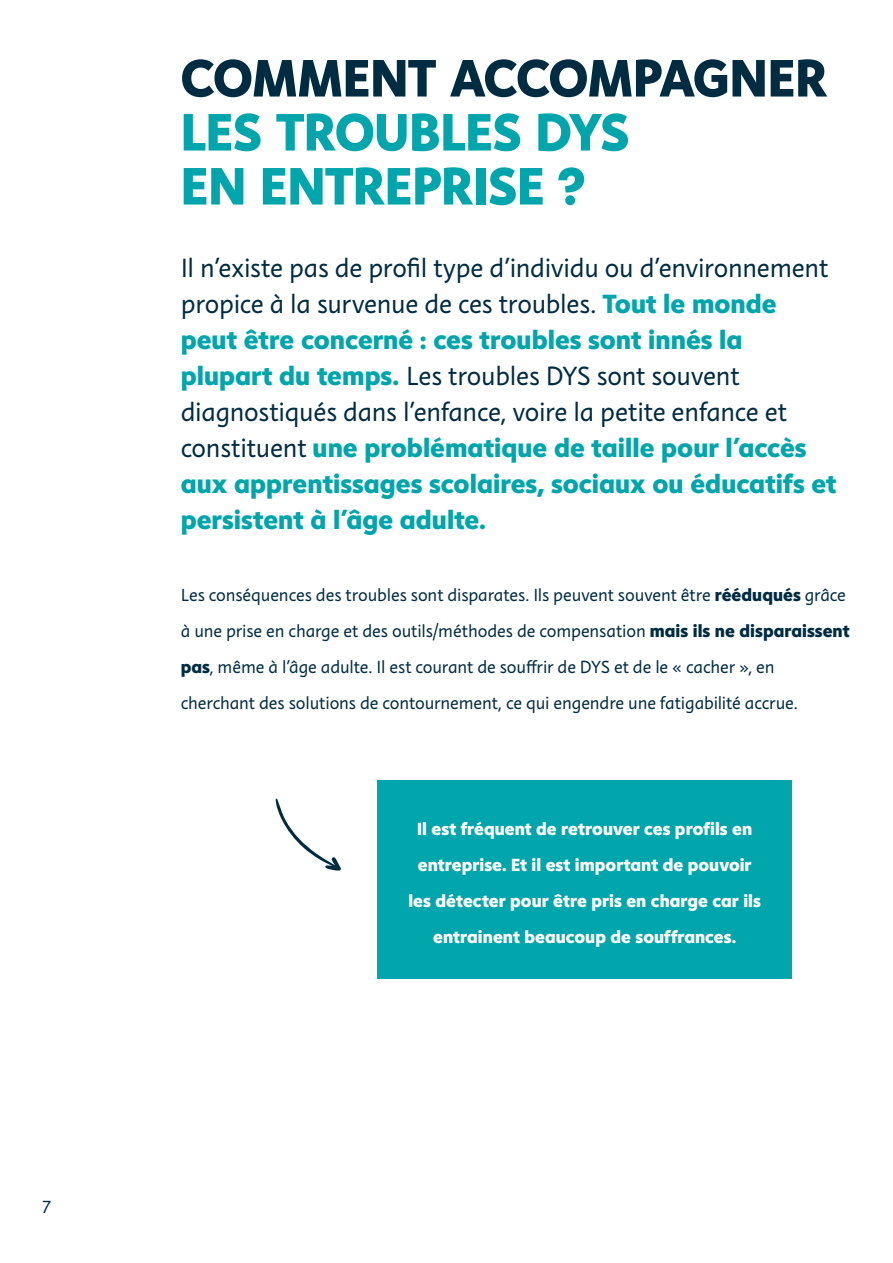
<style>
.page{position:relative;width:893px;height:1263px;background:#fff}
.page>*{position:absolute;margin:0;border:0;box-sizing:border-box;transform-origin:0 0}
.Section_-H1{font:800 54px/54px "Instant 5";letter-spacing:-.015em;color:#00a6ab}
.t1{font:800 27px/36px "Instant 5";color:#00a6ab}
.t2{font:18px/36px "Instant 3";letter-spacing:-.005em;color:#002c42}
.t3{font:800 18px/36px "Instant 5";letter-spacing:.005em;color:#fff;text-align:center}
.s1{color:#002c42}
.s2{font-family:"Instant 3";font-weight:400;color:#002c42}
.s3{font-family:"Instant 5";font-weight:800}
</style>
<div class="page">
<div style="left:377px;top:781px;width:415px;height:198px;background:#00a6ab"></div>
<svg style="left:276px;top:798px;width:65px;height:73px"></svg>
<p class="t2" style="left:43px;top:1189px;width:10px">7</p>
<h1 class="Section_-H1" style="left:181px;top:50px;width:649px"><span class="s1">COMMENT ACCOMPAGNER<br></span>LES TROUBLES DYS<br>EN ENTREPRISE ?</h1>
<p class="t1" style="left:181px;top:249px;width:657px"><span class="s2">Il n’existe pas de profil type d’individu ou d’environnement propice à la survenue de ces troubles.</span> Tout le monde peut être concerné : ces troubles sont innés la plupart du temps. <span class="s2">Les troubles DYS sont souvent diagnostiqués dans l’enfance, voire la petite enfance et constituent</span> une problématique de taille pour l’accès aux apprentissages scolaires, sociaux ou éducatifs et persistent à l'âge adulte.</p>
<p class="t2" style="left:181px;top:577px;width:670px">Les conséquences des troubles sont disparates. Ils peuvent souvent être <span class="s3">rééduqués</span> grâce à une prise en charge et des outils/méthodes de compensation <span class="s3">mais ils ne disparaissent pas</span>, même à l’âge adulte. Il est courant de souffrir de DYS et de le « cacher », en cherchant des solutions de contournement, ce qui engendre une fatigabilité accrue.</p>
<p class="t3" style="left:408px;top:810px;width:354px">Il est fréquent de retrouver ces profils en entreprise. Et il est important de pouvoir les détecter pour être pris en charge car ils entrainent beaucoup de souffrances.</p>
</div>
